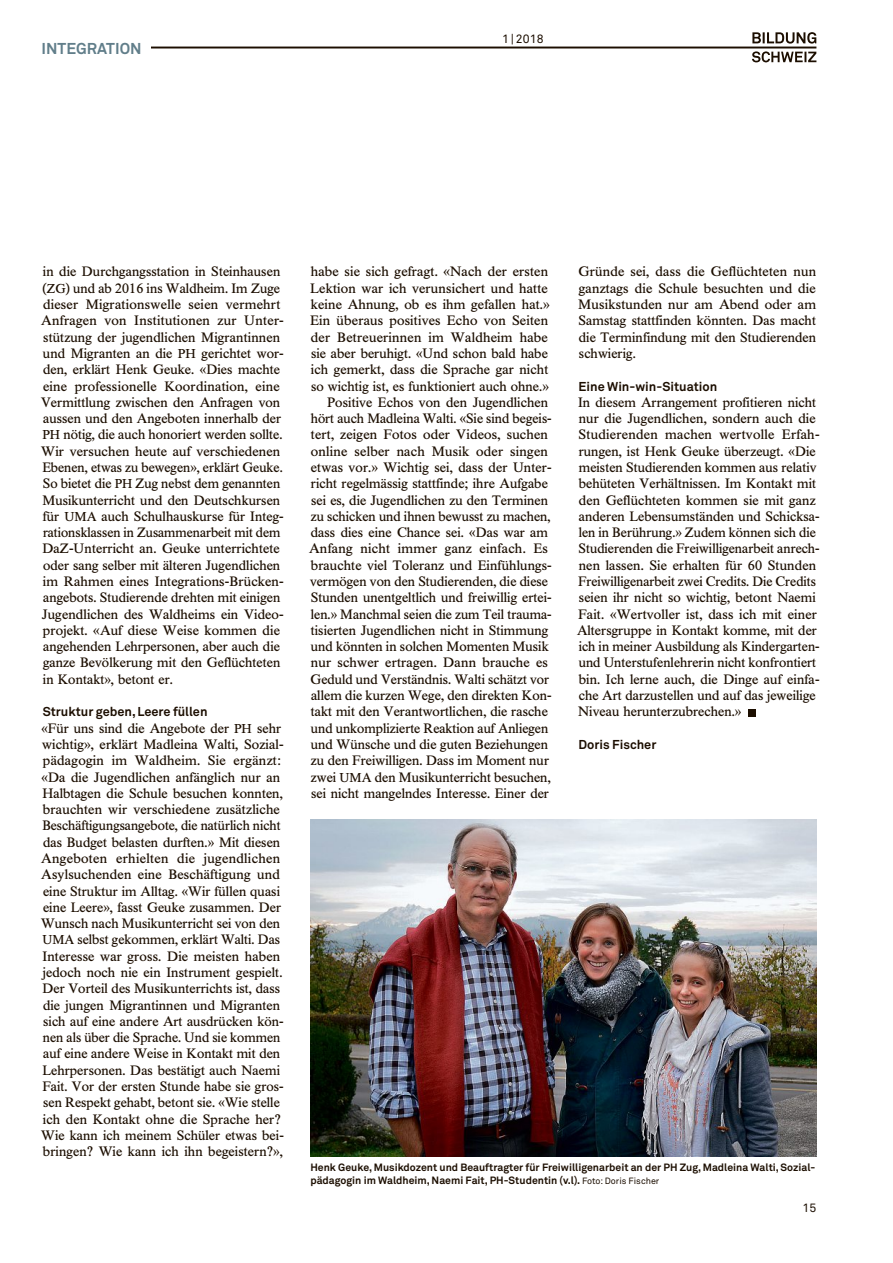
<style>
.page{position:relative;width:893px;height:1263px;background:#fff}
.page>*{position:absolute;margin:0;border:0;box-sizing:border-box;transform-origin:0 0}
.t1{font:700 15.6px "Akkurat Pro";letter-spacing:.005em;color:#617e8a}
.t2{font:13.5px/16.4px "Times BQ";letter-spacing:.005em;color:#1c0e00}
.t3{font:700 12.75px "Akkurat Pro";color:#1c0e00}
.t4{font:12.15px "Akkurat Pro";letter-spacing:.01em;color:#1c0e00}
.t5{font:700 10.5px/13.2px "Akkurat Pro";color:#1c0e00}
.s1{font-size:12.75px}
.s2{font-weight:400;font-size:9px}
</style>
<div class="page">
<hr style="left:43px;top:47px;width:773px;height:1px;background:#1c0e00">
<svg style="left:752px;top:51px;width:64px;height:11px"></svg>
<svg style="left:752px;top:32px;width:64px;height:12px"></svg>
<div style="left:33px;top:33px;width:117px;height:29px;background:#fff"></div>
<img style="left:310px;top:819px;width:506px;height:338px">
<div style="left:748px;top:709px;width:7px;height:7px;background:#1c0e00"></div>
<p class="t1" style="left:41px;top:43px;width:102px">INTEGRATION</p>
<p class="t4" style="left:502px;top:34px;width:43px">1 | 2018</p>
<p class="t2" style="left:41px;top:264px;width:244px">in die Durchgangsstation in Steinhausen (<span class="s1">ZG</span>) und ab 2016 ins Waldheim. Im Zuge dieser Migrationswelle seien vermehrt Anfragen von Institutionen zur Unter&shy;stützung der jugendlichen Migrantinnen und Migranten an die <span class="s1">PH</span> gerichtet wor&shy;den, erklärt Henk Geuke. «Dies machte eine professionelle Koordination, eine Vermittlung zwischen den Anfragen von aussen und den Angeboten innerhalb der <span class="s1">PH</span> nötig, die auch honoriert werden sollte.<br>Wir versuchen heute auf verschiedenen Ebenen, etwas zu bewegen», erklärt Geuke.<br>So bietet die <span class="s1">PH</span> Zug nebst dem genannten Musikunterricht und den Deutschkursen für <span class="s1">UMA</span> auch Schulhauskurse für Integ&shy;rationsklassen in Zusammenarbeit mit dem DaZ-Unterricht an. Geuke unterrichtete oder sang selber mit älteren Jugendlichen im Rahmen eines Integrations-Brücken&shy;angebots. Studierende drehten mit einigen Jugendlichen des Waldheims ein Video&shy;projekt. «Auf diese Weise kommen die angehenden Lehrpersonen, aber auch die ganze Bevölkerung mit den Geflüchteten in Kontakt», betont er.</p>
<p class="t3" style="left:43px;top:707px;width:166px">Struktur geben, Leere füllen</p>
<p class="t2" style="left:41px;top:720px;width:244px">«Für uns sind die Angebote der <span class="s1">PH</span> sehr wichtig», erklärt Madleina Walti, Sozial&shy;pädagogin im Waldheim. Sie ergänzt: «Da die Jugendlichen anfänglich nur an Halbtagen die Schule besuchen konnten, brauchten wir verschiedene zusätzliche Beschäftigungsangebote, die natürlich nicht das Budget belasten durften.» Mit diesen Angeboten erhielten die jugendlichen Asylsuchenden eine Beschäftigung und eine Struktur im Alltag. «Wir füllen quasi eine Leere», fasst Geuke zusammen. Der Wunsch nach Musikunterricht sei von den <span class="s1">UMA</span> selbst gekommen, erklärt Walti. Das Interesse war gross. Die meisten haben jedoch noch nie ein Instrument gespielt.<br>Der Vorteil des Musikunterrichts ist, dass die jungen Migrantinnen und Migranten sich auf eine andere Art ausdrücken kön&shy;nen als über die Sprache. Und sie kommen auf eine andere Weise in Kontakt mit den Lehrpersonen. Das bestätigt auch Naemi Fait. Vor der ersten Stunde habe sie gros&shy;sen Respekt gehabt, betont sie. «Wie stelle ich den Kontakt ohne die Sprache her?<br>Wie kann ich meinem Schüler etwas bei&shy;bringen? Wie kann ich ihn begeistern?»,</p>
<p class="t2" style="left:309px;top:264px;width:244px;text-align:right">habe sie sich gefragt. «Nach der ersten Lektion war ich verunsichert und hatte keine Ahnung, ob es ihm gefallen hat.» Ein überaus positives Echo von Seiten der Betreuerinnen im Waldheim habe sie aber beruhigt. «Und schon bald habe ich gemerkt, dass die Sprache gar nicht so wichtig ist, es funktioniert auch ohne.» Positive Echos von den Jugendlichen hört auch Madleina Walti. «Sie sind begeis&shy;tert, zeigen Fotos oder Videos, suchen online selber nach Musik oder singen etwas vor.» Wichtig sei, dass der Unter&shy;richt regelmässig stattfinde; ihre Aufgabe sei es, die Jugendlichen zu den Terminen zu schicken und ihnen bewusst zu machen, dass dies eine Chance sei. «Das war am Anfang nicht immer ganz einfach. Es brauchte viel Toleranz und Einfühlungs&shy;vermögen von den Studierenden, die diese Stunden unentgeltlich und freiwillig ertei&shy;len.» Manchmal seien die zum Teil trauma&shy;tisierten Jugendlichen nicht in Stimmung und könnten in solchen Momenten Musik nur schwer ertragen. Dann brauche es Geduld und Verständnis. Walti schätzt vor allem die kurzen Wege, den direkten Kon&shy;takt mit den Verantwortlichen, die rasche und unkomplizierte Reaktion auf Anliegen und Wünsche und die guten Beziehungen zu den Freiwilligen. Dass im Moment nur zwei <span class="s1">UMA</span> den Musikunterricht besuchen, sei nicht mangelndes Interesse. Einer der</p>
<p class="t2" style="left:578px;top:264px;width:240px;text-align:justify">Gründe sei, dass die Geflüchteten nun ganztags die Schule besuchten und die Musikstunden nur am Abend oder am Samstag stattfinden könnten. Das macht die Terminfindung mit den Studierenden schwierig.</p>
<p class="t3" style="left:578px;top:381px;width:140px">Eine Win-win-Situation</p>
<p class="t2" style="left:577px;top:394px;width:244px">In diesem Arrangement profitieren nicht nur die Jugendlichen, sondern auch die Studierenden machen wertvolle Erfah&shy;rungen, ist Henk Geuke überzeugt. «Die meisten Studierenden kommen aus relativ behüteten Verhältnissen. Im Kontakt mit den Geflüchteten kommen sie mit ganz anderen Lebensumständen und Schicksa&shy;len in Berührung.» Zudem können sich die Studierenden die Freiwilligenarbeit anrech&shy;nen lassen. Sie erhalten für 60 Stunden Freiwilligenarbeit zwei Credits. Die Credits seien ihr nicht so wichtig, betont Naemi Fait. «Wertvoller ist, dass ich mit einer Altersgruppe in Kontakt komme, mit der ich in meiner Ausbildung als Kindergarten&shy;und Unterstufenlehrerin nicht konfrontiert bin. Ich lerne auch, die Dinge auf einfa&shy;che Art darzustellen und auf das jeweilige Niveau herunterzubrechen.»</p>
<p class="t3" style="left:578px;top:740px;width:79px">Doris Fischer</p>
<p class="t5" style="left:310px;top:1162px;width:506px">Henk Geuke, Musikdozent und Beauftragter für Freiwilligenarbeit an der PH Zug, Madleina Walti, Sozial&shy;pädagogin im Waldheim, Naemi Fait, PH-Studentin (v.l). <span class="s2">Foto: Doris Fischer</span></p>
<p class="t4" style="left:802px;top:1203px;width:15px">15</p>
</div>
